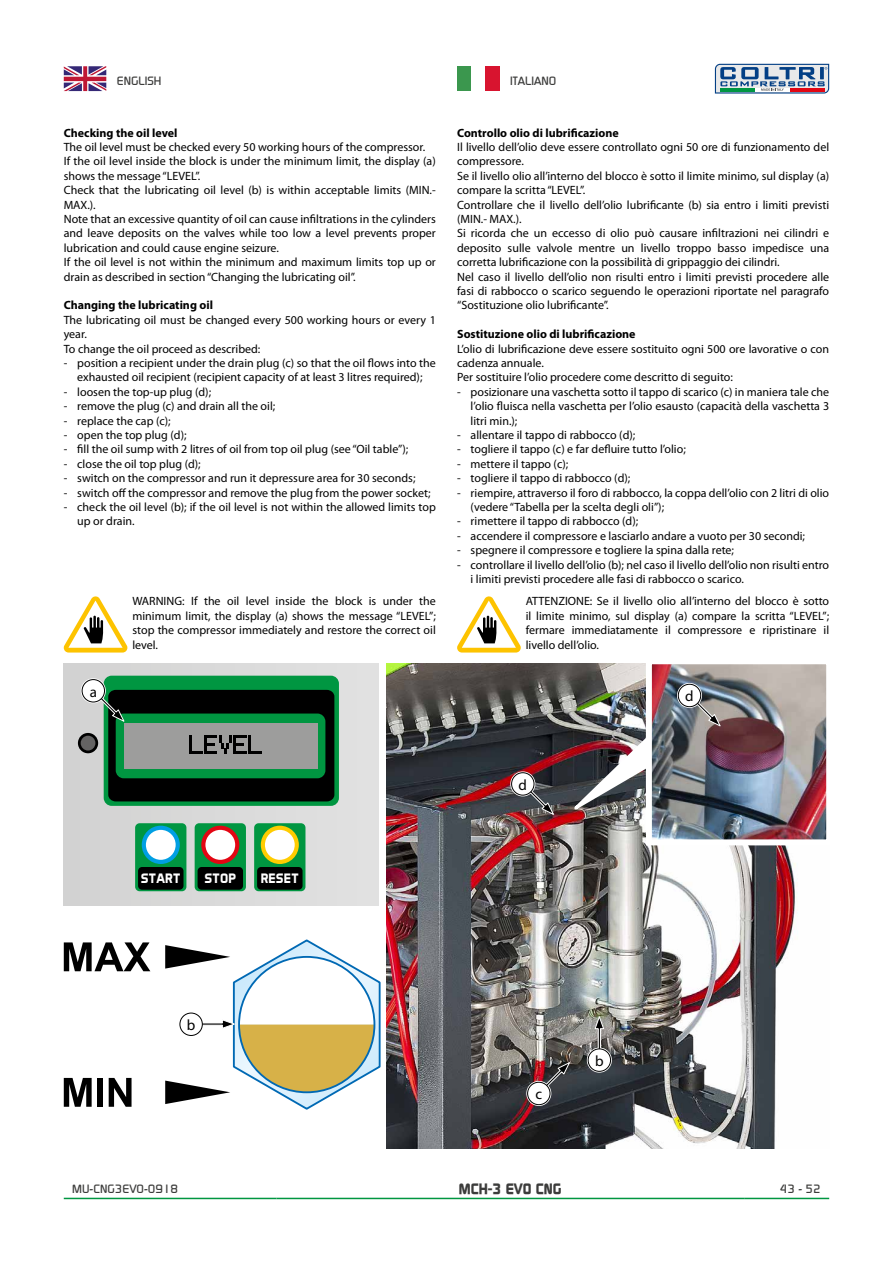
<style>
.page{position:relative;width:893px;height:1263px;background:#fff}
.page>*{position:absolute;margin:0;border:0;box-sizing:border-box;transform-origin:0 0}
.t1{font:700 15px "Continuum";color:#3c3c3b}
.t2{font:15px "Myriad Pro";color:#000}
.t3{font:700 13.95px "Aero Matics";color:#fff}
.t4{font:12px/14.4px "Myriad Pro";color:#000}
.t5{font:700 12px "Myriad Pro";color:#000}
.t6{font:500 12px "Continuum";color:#3c3c3b}
</style>
<div class="page">
<hr style="left:64px;top:1198px;width:212px;height:1px;background:#009641">
<hr style="left:276px;top:1198px;width:468px;height:1px;background:#009641">
<hr style="left:744px;top:1198px;width:85px;height:1px;background:#009641">
<svg style="left:715px;top:64px;width:114px;height:30px;background:#91a2b7"></svg>
<img style="left:387px;top:663px;width:410px;height:485px">
<div style="left:64px;top:663px;width:314px;height:243px;background:#dadada"></div>
<div style="left:104px;top:676px;width:235px;height:130px;background:#009641;border-radius:8px"></div>
<div style="left:108px;top:690px;width:226px;height:111px;background:#000;border-radius:7px"></div>
<svg style="left:78px;top:733px;width:20px;height:20px"></svg>
<div style="left:81px;top:736px;width:14px;height:14px;background:#646363;border-radius:50%"></div>
<div style="left:135px;top:823px;width:51px;height:68px;background:#009641;border-radius:5px"></div>
<div style="left:138px;top:867px;width:45px;height:23px;background:#000;border-radius:4px"></div>
<div style="left:142px;top:826px;width:38px;height:38px;background:#009fe3;border-radius:50%"></div>
<div style="left:146px;top:830px;width:30px;height:30px;background:#fff;border-radius:50%"></div>
<div style="left:195px;top:823px;width:51px;height:68px;background:#009641;border-radius:5px"></div>
<div style="left:198px;top:867px;width:45px;height:23px;background:#000;border-radius:4px"></div>
<div style="left:201px;top:826px;width:38px;height:38px;background:#e30613;border-radius:50%"></div>
<div style="left:205px;top:830px;width:30px;height:30px;background:#fff;border-radius:50%"></div>
<div style="left:254px;top:823px;width:51px;height:68px;background:#009641;border-radius:5px"></div>
<div style="left:257px;top:867px;width:46px;height:23px;background:#000;border-radius:4px"></div>
<div style="left:261px;top:826px;width:38px;height:38px;background:#fc0;border-radius:50%"></div>
<div style="left:265px;top:830px;width:30px;height:30px;background:#fff;border-radius:50%"></div>
<div style="left:116px;top:713px;width:209px;height:65px;background:#009641;border-radius:8px"></div>
<div style="left:124px;top:723px;width:194px;height:45px;background:#9d9d9c"></div>
<svg style="left:190px;top:736px;width:71px;height:17px"></svg>
<div style="left:81px;top:678px;width:25px;height:25px;border:2px solid #fff;border-radius:50%"></div>
<svg style="left:92px;top:689px;width:34px;height:34px"></svg>
<div style="left:82px;top:680px;width:23px;height:22px;background:#fff;border-radius:50%"></div>
<div style="left:82px;top:679px;width:23px;height:23px;border:1px solid #000;border-radius:50%"></div>
<svg style="left:64px;top:942px;width:86px;height:29px"></svg>
<svg style="left:64px;top:1078px;width:28px;height:29px"></svg>
<div style="left:97px;top:1078px;width:6px;height:29px;background:#000"></div>
<svg style="left:109px;top:1078px;width:23px;height:29px"></svg>
<svg style="left:165px;top:939px;width:216px;height:171px"></svg>
<div style="left:180px;top:1013px;width:22px;height:22px;background:#fff;border-radius:50%"></div>
<div style="left:180px;top:1013px;width:23px;height:23px;border:1px solid #000;border-radius:50%"></div>
<svg style="left:588px;top:1048px;width:23px;height:24px"></svg>
<div style="left:587px;top:1047px;width:25px;height:26px;border:2px solid #fff;border-radius:50%"></div>
<svg style="left:594px;top:1014px;width:10px;height:35px"></svg>
<div style="left:588px;top:1049px;width:23px;height:22px;background:#fff;border-radius:50%"></div>
<div style="left:588px;top:1048px;width:23px;height:24px;border:1px solid #000;border-radius:50%"></div>
<div style="left:510px;top:771px;width:25px;height:25px;border:2px solid #fff;border-radius:50%"></div>
<div style="left:512px;top:773px;width:22px;height:22px;background:#fff;border-radius:50%"></div>
<div style="left:511px;top:772px;width:23px;height:23px;border:1px solid #000;border-radius:50%"></div>
<div style="left:526px;top:1081px;width:25px;height:25px;border:2px solid #fff;border-radius:50%"></div>
<svg style="left:537px;top:1061px;width:34px;height:34px"></svg>
<div style="left:528px;top:1082px;width:22px;height:23px;background:#fff;border-radius:50%"></div>
<div style="left:527px;top:1082px;width:23px;height:23px;border:1px solid #000;border-radius:50%"></div>
<img style="left:521px;top:724px;width:125px;height:99px">
<img style="left:653px;top:665px;width:172px;height:173px">
<div style="left:646px;top:658px;width:186px;height:187px;border:6px solid #fff"></div>
<div style="left:677px;top:683px;width:25px;height:25px;border:2px solid #fff;border-radius:50%"></div>
<svg style="left:688px;top:694px;width:34px;height:33px"></svg>
<div style="left:678px;top:684px;width:23px;height:23px;background:#fff;border-radius:50%"></div>
<div style="left:678px;top:684px;width:23px;height:23px;border:1px solid #000;border-radius:50%"></div>
<svg style="left:64px;top:66px;width:42px;height:25px"></svg>
<svg style="left:64px;top:596px;width:63px;height:56px"></svg>
<div style="left:457px;top:66px;width:14px;height:25px;background:#3b974e"></div>
<div style="left:485px;top:66px;width:15px;height:25px;background:#d8142f"></div>
<svg style="left:457px;top:596px;width:64px;height:56px"></svg>
<p class="t6" style="left:117px;top:73px;width:46px">ENGLISH</p>
<p class="t6" style="left:510px;top:73px;width:48px">ITALIANO</p>
<p class="t5" style="left:64px;top:125px;width:115px">Checking the oil level</p>
<p class="t4" style="left:64px;top:140px;width:374px">The oil level must be checked every 50 working hours of the compressor.<br>If the oil level inside the block is under the minimum limit, the display (a) shows the message “LEVEL”.<br>Check that the lubricating oil level (b) is within acceptable limits (MIN.- MAX.).<br>Note that an excessive quantity of oil can cause infiltrations in the cylinders and leave deposits on the valves while too low a level prevents proper lubrication and could cause engine seizure.<br>If the oil level is not within the minimum and maximum limits top up or drain as described in section “Changing the lubricating oil”.</p>
<p class="t5" style="left:64px;top:297px;width:151px">Changing the lubricating oil</p>
<p class="t4" style="left:64px;top:312px;width:374px">The lubricating oil must be changed every 500 working hours or every 1 year.<br>To change the oil proceed as described:</p>
<p class="t4" style="left:64px;top:356px;width:374px;text-align:center">- position a recipient under the drain plug (c) so that the oil flows into the exhausted oil recipient (recipient capacity of at least 3 litres required);</p>
<p class="t4" style="left:64px;top:384px;width:149px">- loosen the top-up plug (d);</p>
<p class="t4" style="left:64px;top:399px;width:213px">- remove the plug (c) and drain all the oil;</p>
<p class="t4" style="left:64px;top:413px;width:109px">- replace the cap (c);</p>
<p class="t4" style="left:64px;top:428px;width:124px">- open the top plug (d);</p>
<p class="t4" style="left:64px;top:442px;width:346px">- fill the oil sump with 2 litres of oil from top oil plug (see “Oil table”);</p>
<p class="t4" style="left:64px;top:456px;width:139px">- close the oil top plug (d);</p>
<p class="t4" style="left:64px;top:471px;width:353px">- switch on the compressor and run it depressure area for 30 seconds;</p>
<p class="t4" style="left:64px;top:485px;width:368px">- switch off the compressor and remove the plug from the power socket;</p>
<p class="t4" style="left:77px;top:500px;width:360px;text-indent:-14px">- check the oil level (b); if the oil level is not within the allowed limits top up or drain.</p>
<p class="t4" style="left:132px;top:594px;width:305px;text-align:justify">WARNING: If the oil level inside the block is under the minimum limit, the display (a) shows the message “LEVEL”; stop the compressor immediately and restore the correct oil level.</p>
<p class="t5" style="left:457px;top:125px;width:163px">Controllo olio di lubrificazione</p>
<p class="t4" style="left:457px;top:140px;width:374px">Il livello dell’olio deve essere controllato ogni 50 ore di funzionamento del compressore.<br>Se il livello olio all’interno del blocco è sotto il limite minimo, sul display (a) compare la scritta “LEVEL”.<br>Controllare che il livello dell’olio lubrificante (b) sia entro i limiti previsti (MIN.- MAX.).<br>Si ricorda che un eccesso di olio può causare infiltrazioni nei cilindri e deposito sulle valvole mentre un livello troppo basso impedisce una corretta lubrificazione con la possibilità di grippaggio dei cilindri.<br>Nel caso il livello dell’olio non risulti entro i limiti previsti procedere alle fasi di rabbocco o scarico seguendo le operazioni riportate nel paragrafo “Sostituzione olio lubrificante”.</p>
<p class="t5" style="left:457px;top:326px;width:180px">Sostituzione olio di lubrificazione</p>
<p class="t4" style="left:457px;top:341px;width:374px">L’olio di lubrificazione deve essere sostituito ogni 500 ore lavorative o con cadenza annuale.<br>Per sostituire l’olio procedere come descritto di seguito:</p>
<p class="t4" style="left:471px;top:384px;width:360px;text-align:justify;text-indent:-14px">- posizionare una vaschetta sotto il tappo di scarico (c) in maniera tale che l’olio fluisca nella vaschetta per l’olio esausto (capacità della vaschetta 3 litri min.);</p>
<p class="t4" style="left:457px;top:428px;width:180px">- allentare il tappo di rabbocco (d);</p>
<p class="t4" style="left:457px;top:442px;width:230px">- togliere il tappo (c) e far defluire tutto l’olio;</p>
<p class="t4" style="left:457px;top:456px;width:113px">- mettere il tappo (c);</p>
<p class="t4" style="left:457px;top:471px;width:175px">- togliere il tappo di rabbocco (d);</p>
<p class="t4" style="left:471px;top:485px;width:360px;text-indent:-14px">- riempire, attraverso il foro di rabbocco, la coppa dell’olio con 2 litri di olio (vedere “Tabella per la scelta degli oli”);</p>
<p class="t4" style="left:457px;top:514px;width:183px">- rimettere il tappo di rabbocco (d);</p>
<p class="t4" style="left:457px;top:528px;width:349px">- accendere il compressore e lasciarlo andare a vuoto per 30 secondi;</p>
<p class="t4" style="left:457px;top:543px;width:278px">- spegnere il compressore e togliere la spina dalla rete;</p>
<p class="t4" style="left:471px;top:557px;width:360px;text-indent:-14px">- controllare il livello dell’olio (b); nel caso il livello dell’olio non risulti entro i limiti previsti procedere alle fasi di rabbocco o scarico.</p>
<p class="t4" style="left:526px;top:594px;width:305px;text-align:justify">ATTENZIONE: Se il livello olio all’interno del blocco è sotto il limite minimo, sul display (a) compare la scritta “LEVEL”; fermare immediatamente il compressore e ripristinare il livello dell’olio.</p>
<p class="t2" style="left:90px;top:682px;width:9px">a</p>
<p class="t2" style="left:685px;top:687px;width:10px">d</p>
<p class="t2" style="left:519px;top:775px;width:10px">d</p>
<p class="t3" style="left:141px;top:870px;width:42px">START</p>
<p class="t3" style="left:204px;top:870px;width:33px">STOP</p>
<p class="t3" style="left:261px;top:870px;width:40px">RESET</p>
<p class="t2" style="left:187px;top:1016px;width:10px">b</p>
<p class="t2" style="left:535px;top:1085px;width:8px">c</p>
<p class="t2" style="left:595px;top:1052px;width:10px">b</p>
<p class="t6" style="left:72px;top:1181px;width:107px">MU-CNG3EVO-0918</p>
<p class="t1" style="left:459px;top:1178px;width:104px">MCH-3 EVO CNG</p>
<p class="t6" style="left:780px;top:1181px;width:42px">43 - 52</p>
</div>
